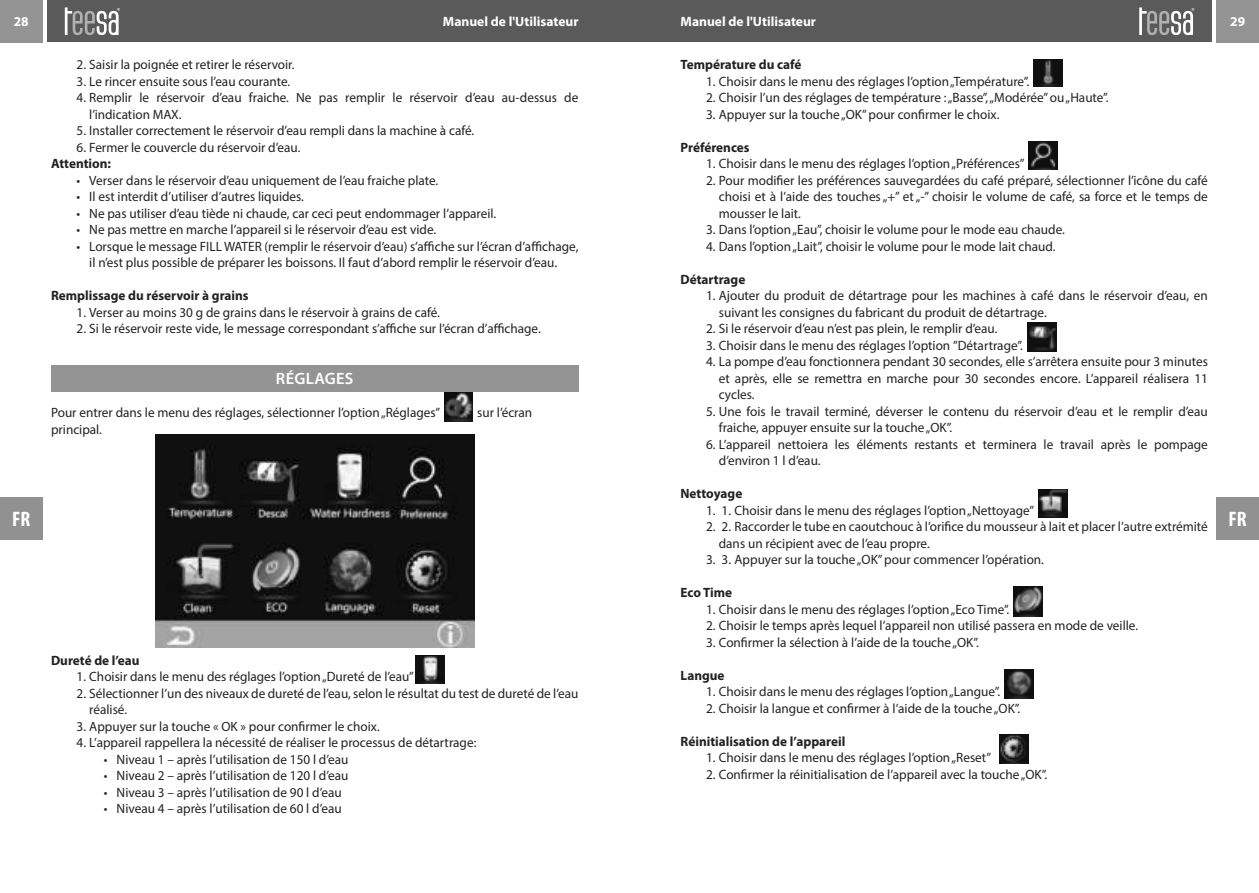
<style>
.page{position:relative;width:1259px;height:893px;background:#fff}
.page>*{position:absolute;margin:0;border:0;box-sizing:border-box;transform-origin:0 0}
.t1{font:700 condensed 21px "Myriad Pro";color:#fff}
.t2{font:600 16.5px "Myriad Pro";letter-spacing:.02em;color:#fff}
.t3{font:13.5px/16.5px "Myriad Pro";color:#222}
.t4{font:700 13.5px "Myriad Pro";color:#222}
.t5{font:700 13.5px "Myriad Pro";color:#fff}
</style>
<div class="page">
<div style="left:51px;top:365px;width:527px;height:26px;background:#949494"></div>
<img style="left:155px;top:435px;width:319px;height:212px">
<img style="left:444px;top:392px;width:29px;height:29px">
<img style="left:416px;top:655px;width:28px;height:28px">
<img style="left:1033px;top:60px;width:29px;height:26px">
<img style="left:1029px;top:141px;width:28px;height:29px">
<img style="left:1027px;top:323px;width:29px;height:28px">
<img style="left:1038px;top:489px;width:29px;height:29px">
<img style="left:1013px;top:587px;width:29px;height:29px">
<img style="left:1004px;top:669px;width:29px;height:29px">
<img style="left:999px;top:735px;width:29px;height:29px">
<div style="left:629px;top:0;width:583px;height:42px;background:#5a5a5a"></div>
<div style="left:47px;top:0;width:582px;height:42px;background:#5a5a5a"></div>
<div style="left:0;top:0;width:43px;height:43px;background:#949494"></div>
<div style="left:1216px;top:0;width:43px;height:43px;background:#949494"></div>
<svg style="left:65px;top:7px;width:55px;height:28px"></svg>
<svg style="left:1139px;top:7px;width:55px;height:28px"></svg>
<div style="left:1216px;top:498px;width:43px;height:42px;background:#919191"></div>
<div style="left:0;top:498px;width:43px;height:42px;background:#919191"></div>
<p class="t5" style="left:14px;top:14px;width:16px">28</p>
<p class="t5" style="left:443px;top:14px;width:137px">Manuel de l'Utilisateur</p>
<p class="t5" style="left:680px;top:14px;width:137px">Manuel de l'Utilisateur</p>
<p class="t5" style="left:1230px;top:14px;width:16px">29</p>
<p class="t4" style="left:680px;top:57px;width:122px">Température du café</p>
<p class="t3" style="left:706px;top:73px;width:325px">1. Choisir dans le menu des réglages l’option„Température”.</p>
<p class="t3" style="left:706px;top:90px;width:404px">2. Choisir l’un des réglages de température :„Basse”,„Modérée”ou„Haute”.</p>
<p class="t3" style="left:706px;top:106px;width:295px">3. Appuyer sur la touche„OK” pour confirmer le choix.</p>
<p class="t4" style="left:680px;top:140px;width:71px">Préférences</p>
<p class="t3" style="left:706px;top:156px;width:320px">1. Choisir dans le menu des réglages l’option„Préférences”</p>
<p class="t3" style="left:719px;top:172px;width:490px;text-align:justify;text-indent:-13px">2. Pour modifier les préférences sauvegardées du café préparé, sélectionner l’icône du café choisi et à l’aide des touches „+” et „-” choisir le volume de café, sa force et le temps de mousser le lait.</p>
<p class="t3" style="left:706px;top:222px;width:360px">3. Dans l’option„Eau”, choisir le volume pour le mode eau chaude.</p>
<p class="t3" style="left:706px;top:238px;width:351px">4. Dans l’option„Lait”, choisir le volume pour le mode lait chaud.</p>
<p class="t4" style="left:680px;top:272px;width:66px">Détartrage</p>
<p class="t3" style="left:719px;top:288px;width:490px;text-indent:-13px">1. Ajouter du produit de détartrage pour les machines à café dans le réservoir d’eau, en suivant les consignes du fabricant du produit de détartrage.</p>
<p class="t3" style="left:706px;top:321px;width:293px">2. Si le réservoir d’eau n’est pas plein, le remplir d’eau.</p>
<p class="t3" style="left:706px;top:337px;width:318px">3. Choisir dans le menu des réglages l’option ”Détartrage”.</p>
<p class="t3" style="left:719px;top:354px;width:490px;text-align:justify;text-indent:-13px">4. La pompe d’eau fonctionnera pendant 30 secondes, elle s’arrêtera ensuite pour 3 minutes et après, elle se remettra en marche pour 30 secondes encore. L’appareil réalisera 11 cycles.</p>
<p class="t3" style="left:719px;top:403px;width:490px;text-indent:-13px">5. Une fois le travail terminé, déverser le contenu du réservoir d’eau et le remplir d’eau fraiche, appuyer ensuite sur la touche„OK”.</p>
<p class="t3" style="left:719px;top:436px;width:490px;text-indent:-13px">6. L’appareil nettoiera les éléments restants et terminera le travail après le pompage d’environ 1 l d’eau.</p>
<p class="t4" style="left:680px;top:486px;width:63px">Nettoyage</p>
<p class="t3" style="left:706px;top:502px;width:329px">1. 1. Choisir dans le menu des réglages l’option„Nettoyage”</p>
<p class="t3" style="left:719px;top:519px;width:490px;text-indent:-13px">2. 2. Raccorder le tube en caoutchouc à l’orifice du mousseur à lait et placer l’autre extrémité dans un récipient avec de l’eau propre.</p>
<p class="t3" style="left:706px;top:552px;width:339px">3. 3. Appuyer sur la touche„OK” pour commencer l’opération.</p>
<p class="t4" style="left:680px;top:585px;width:53px">Eco Time</p>
<p class="t3" style="left:706px;top:601px;width:305px">1. Choisir dans le menu des réglages l’option„Eco Time”.</p>
<p class="t3" style="left:706px;top:618px;width:433px">2. Choisir le temps après lequel l’appareil non utilisé passera en mode de veille.</p>
<p class="t3" style="left:706px;top:634px;width:274px">3. Confirmer la sélection à l’aide de la touche„OK”.</p>
<p class="t4" style="left:680px;top:668px;width:45px">Langue</p>
<p class="t3" style="left:706px;top:684px;width:295px">1. Choisir dans le menu des réglages l’option„Langue”.</p>
<p class="t3" style="left:706px;top:700px;width:316px">2. Choisir la langue et confirmer à l’aide de la touche„OK”.</p>
<p class="t4" style="left:680px;top:734px;width:166px">Réinitialisation de l’appareil</p>
<p class="t3" style="left:706px;top:750px;width:287px">1. Choisir dans le menu des réglages l’option„Reset”</p>
<p class="t3" style="left:706px;top:766px;width:343px">2. Confirmer la réinitialisation de l’appareil avec la touche„OK”.</p>
<p class="t3" style="left:77px;top:57px;width:220px">2. Saisir la poignée et retirer le réservoir.</p>
<p class="t3" style="left:77px;top:73px;width:215px">3. Le rincer ensuite sous l’eau courante.</p>
<p class="t3" style="left:89px;top:90px;width:490px;text-indent:-13px">4. Remplir le réservoir d’eau fraiche. Ne pas remplir le réservoir d’eau au-dessus de l’indication MAX.</p>
<p class="t3" style="left:77px;top:123px;width:399px">5. Installer correctement le réservoir d’eau rempli dans la machine à café.</p>
<p class="t3" style="left:77px;top:139px;width:225px">6. Fermer le couvercle du réservoir d’eau.</p>
<p class="t4" style="left:51px;top:156px;width:62px">Attention:</p>
<p class="t3" style="left:77px;top:172px;width:363px">• Verser dans le réservoir d’eau uniquement de l’eau fraiche plate.</p>
<p class="t3" style="left:77px;top:189px;width:229px">• Il est interdit d’utiliser d’autres liquides.</p>
<p class="t3" style="left:77px;top:205px;width:421px">• Ne pas utiliser d’eau tiède ni chaude, car ceci peut endommager l’appareil.</p>
<p class="t3" style="left:77px;top:222px;width:361px">• Ne pas mettre en marche l’appareil si le réservoir d’eau est vide.</p>
<p class="t3" style="left:89px;top:238px;width:490px;text-indent:-13px">• Lorsque le message FILL WATER (remplir le réservoir d’eau) s’affiche sur l’écran d’affichage, il n’est plus possible de préparer les boissons. Il faut d’abord remplir le réservoir d’eau.</p>
<p class="t4" style="left:51px;top:288px;width:199px">Remplissage du réservoir à grains</p>
<p class="t3" style="left:77px;top:304px;width:365px">1. Verser au moins 30 g de grains dans le réservoir à grains de café.</p>
<p class="t3" style="left:77px;top:321px;width:466px">2. Si le réservoir reste vide, le message correspondant s’affiche sur l’écran d’affichage.</p>
<p class="t2" style="left:276px;top:370px;width:79px">RÉGLAGES</p>
<p class="t3" style="left:51px;top:405px;width:391px">Pour entrer dans le menu des réglages, sélectionner l’option„Réglages”</p>
<p class="t3" style="left:477px;top:405px;width:57px">sur l’écran</p>
<p class="t3" style="left:51px;top:421px;width:53px">principal.</p>
<h1 class="t1" style="left:12px;top:507px;width:20px">FR</h1>
<h1 class="t1" style="left:1228px;top:507px;width:20px">FR</h1>
<p class="t4" style="left:51px;top:653px;width:90px">Dureté de l’eau</p>
<p class="t3" style="left:77px;top:669px;width:339px">1. Choisir dans le menu des réglages l’option„Dureté de l’eau”</p>
<p class="t3" style="left:89px;top:685px;width:490px;text-indent:-13px">2. Sélectionner l’un des niveaux de dureté de l’eau, selon le résultat du test de dureté de l’eau réalisé.</p>
<p class="t3" style="left:77px;top:718px;width:305px">3. Appuyer sur la touche « OK » pour confirmer le choix.</p>
<p class="t3" style="left:77px;top:735px;width:401px">4. L’appareil rappellera la nécessité de réaliser le processus de détartrage:</p>
<p class="t3" style="left:104px;top:751px;width:246px">• Niveau 1 – après l’utilisation de 150 l d’eau</p>
<p class="t3" style="left:104px;top:768px;width:246px">• Niveau 2 – après l’utilisation de 120 l d’eau</p>
<p class="t3" style="left:104px;top:784px;width:239px">• Niveau 3 – après l’utilisation de 90 l d’eau</p>
<p class="t3" style="left:104px;top:801px;width:239px">• Niveau 4 – après l’utilisation de 60 l d’eau</p>
</div>
